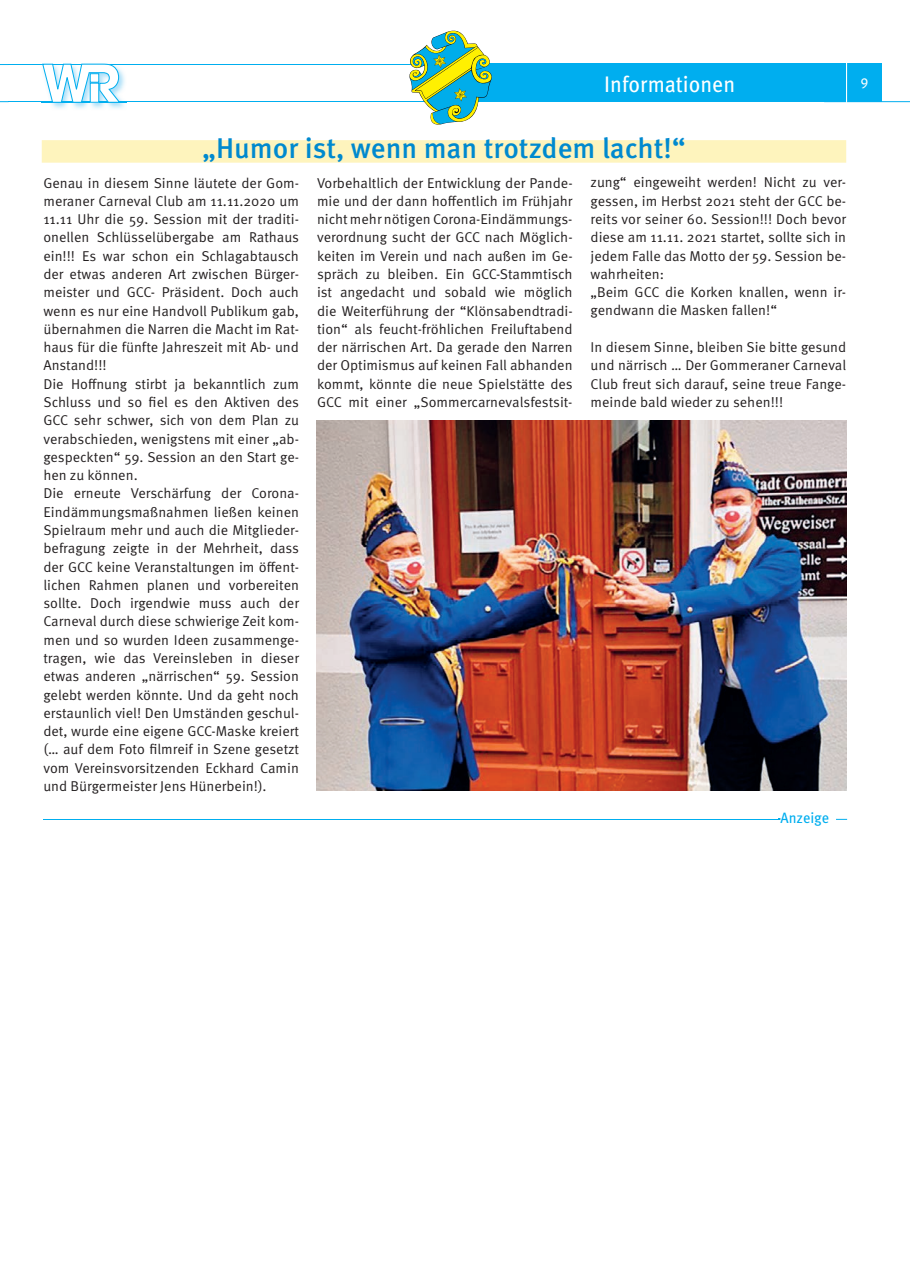
<style>
.page{position:relative;width:910px;height:1280px;background:#fff}
.page>*{position:absolute;margin:0;border:0;box-sizing:border-box;transform-origin:0 0}
.t1{font:500 28.5px "Meta Pro";color:#0089cf}
.t2{font:22.5px "Meta Pro";color:#fff;scale:.95 1}
.t3{font:15px "Meta Pro";letter-spacing:-.005em;color:#00aeef;scale:.95 1}
.t4{font:15px "Today SB";color:#fff;scale:.95 1}
.t5{font:14.25px/18.3px "Meta Pro";color:#231f20}
</style>
<div class="page">
<div style="left:451px;top:63px;width:395px;height:39px;background:#00aeef"></div>
<hr style="left:9px;top:101px;width:814px;height:1px;background:#00aeef">
<hr style="left:9px;top:64px;width:814px;height:1px;background:#00aeef">
<hr style="left:824px;top:101px;width:86px;height:1px;background:#00aeef">
<div style="left:847px;top:63px;width:35px;height:39px;background:#00aeef"></div>
<hr style="left:846px;top:62px;width:1px;height:41px;background:#fff">
<svg style="left:409px;top:30px;width:83px;height:95px"></svg>
<img style="left:41px;top:63px;width:86px;height:46px">
<svg style="left:42px;top:64px;width:78px;height:39px"></svg>
<hr style="left:43px;top:819px;width:738px;height:1px;background:#00aeef">
<div style="left:42px;top:140px;width:804px;height:23px;background:#fef4bd"></div>
<img style="left:316px;top:420px;width:530px;height:371px">
<h2 class="t2" style="left:604px;top:70px;width:139px">Informationen</h2>
<p class="t4" style="left:861px;top:75px;width:9px">9</p>
<h1 class="t1" style="left:202px;top:130px;width:485px">„Humor ist, wenn man trotzdem lacht!“</h1>
<p class="t5" style="left:43px;top:174px;width:257px">Genau in diesem Sinne läutete der Gom&shy;meraner Carneval Club am 11.11.2020 um 11.11 Uhr die 59. Session mit der traditi&shy;onellen Schlüsselübergabe am Rathaus ein!!! Es war schon ein Schlagabtausch der etwas anderen Art zwischen Bürger&shy;meister und GCC- Präsident. Doch auch wenn es nur eine Handvoll Publikum gab, übernahmen die Narren die Macht im Rat&shy;haus für die fünfte Jahreszeit mit Ab- und Anstand!!!<br>Die Hoffnung stirbt ja bekanntlich zum Schluss und so fiel es den Aktiven des GCC sehr schwer, sich von dem Plan zu verabschieden, wenigstens mit einer „ab&shy;gespeckten“ 59. Session an den Start ge&shy;hen zu können.<br>Die erneute Verschärfung der Corona-Eindämmungsmaßnahmen ließen keinen Spielraum mehr und auch die Mitglieder&shy;befragung zeigte in der Mehrheit, dass der GCC keine Veranstaltungen im öffent&shy;lichen Rahmen planen und vorbereiten sollte. Doch irgendwie muss auch der Carneval durch diese schwierige Zeit kom&shy;men und so wurden Ideen zusammenge&shy;tragen, wie das Vereinsleben in dieser etwas anderen „närrischen“ 59. Session gelebt werden könnte. Und da geht noch erstaunlich viel! Den Umständen geschul&shy;det, wurde eine eigene GCC-Maske kreiert (… auf dem Foto filmreif in Szene gesetzt vom Vereinsvorsitzenden Eckhard Camin und Bürgermeister Jens Hünerbein!).</p>
<p class="t5" style="left:317px;top:174px;width:257px;text-align:justify">Vorbehaltlich der Entwicklung der Pande&shy;mie und der dann hoffentlich im Frühjahr nicht mehr nötigen Corona-Eindämmungs&shy;verordnung sucht der GCC nach Möglich&shy;keiten im Verein und nach außen im Ge&shy;spräch zu bleiben. Ein GCC-Stammtisch ist angedacht und sobald wie möglich die Weiterführung der “Klönsabendtradi&shy;tion“ als feucht-fröhlichen Freiluftabend der närrischen Art. Da gerade den Narren der Optimismus auf keinen Fall abhanden kommt, könnte die neue Spielstätte des GCC mit einer „Sommercarnevalsfestsit-</p>
<p class="t5" style="left:591px;top:174px;width:257px">zung“ eingeweiht werden! Nicht zu ver&shy;gessen, im Herbst 2021 steht der GCC be&shy;reits vor seiner 60. Session!!! Doch bevor diese am 11.11. 2021 startet, sollte sich in jedem Falle das Motto der 59. Session be&shy;wahrheiten:<br>„Beim GCC die Korken knallen, wenn ir&shy;gendwann die Masken fallen!“</p>
<p class="t5" style="left:591px;top:338px;width:257px;text-align:justify">In diesem Sinne, bleiben Sie bitte gesund und närrisch … Der Gommeraner Carneval Club freut sich darauf, seine treue Fange&shy;meinde bald wieder zu sehen!!!</p>
<p class="t3" style="left:781px;top:809px;width:53px">Anzeige</p>
</div>
